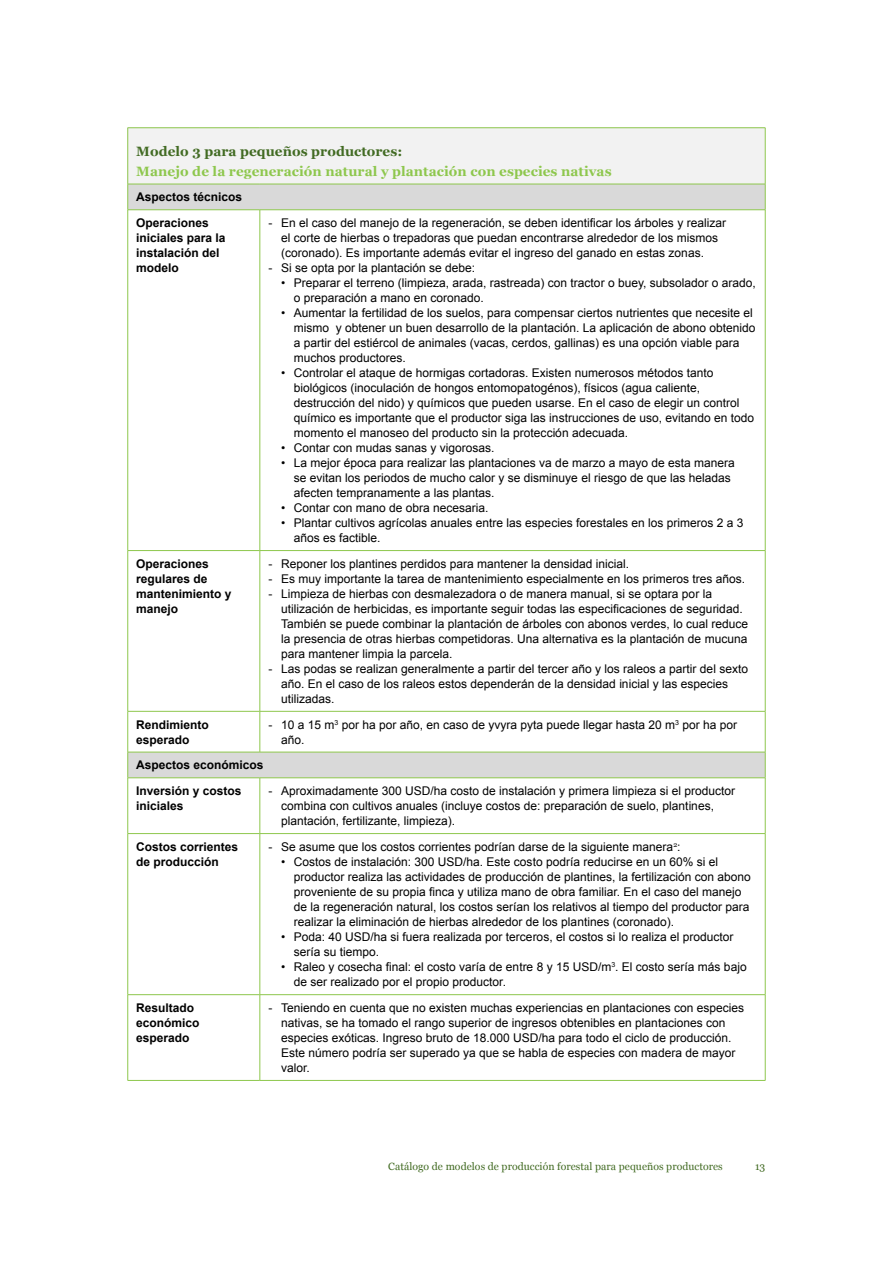
<style>
.page{position:relative;width:893px;height:1263px;background:#fff}
.page>*{position:absolute;margin:0;border:0;box-sizing:border-box;transform-origin:0 0}
.t1{font:700 13.5px "Georgia";letter-spacing:.005em;color:#8ec74d}
.t2{font:700 13.5px "Georgia";letter-spacing:.005em;color:#426b23}
.t3{font:12px/15px "Arial";color:#000}
.t4{font:700 12px/15px "Arial";color:#000}
.t5{font:10.5px "Georgia";letter-spacing:.005em;color:#426b23}
</style>
<div class="page">
<div style="left:128px;top:128px;width:637px;height:56px;background:#f2f2f2"></div>
<svg style="left:128px;top:185px;width:637px;height:592px"></svg>
<svg style="left:127px;top:184px;width:1px;height:26px"></svg>
<svg style="left:765px;top:184px;width:1px;height:26px"></svg>
<hr style="left:128px;top:209px;width:132px;height:1px;background:#8ec74d">
<hr style="left:127px;top:210px;width:1px;height:340px;background:#8ec74d">
<hr style="left:260px;top:209px;width:505px;height:1px;background:#8ec74d">
<hr style="left:260px;top:210px;width:1px;height:340px;background:#8ec74d">
<hr style="left:765px;top:210px;width:1px;height:340px;background:#8ec74d">
<hr style="left:128px;top:550px;width:132px;height:1px;background:#8ec74d">
<hr style="left:127px;top:551px;width:1px;height:160px;background:#8ec74d">
<hr style="left:260px;top:550px;width:505px;height:1px;background:#8ec74d">
<hr style="left:260px;top:551px;width:1px;height:160px;background:#8ec74d">
<hr style="left:765px;top:551px;width:1px;height:160px;background:#8ec74d">
<hr style="left:128px;top:711px;width:132px;height:1px;background:#8ec74d">
<hr style="left:127px;top:711px;width:1px;height:41px;background:#8ec74d">
<hr style="left:260px;top:711px;width:505px;height:1px;background:#8ec74d">
<hr style="left:260px;top:711px;width:1px;height:41px;background:#8ec74d">
<hr style="left:765px;top:711px;width:1px;height:41px;background:#8ec74d">
<hr style="left:128px;top:752px;width:132px;height:1px;background:#8ec74d">
<svg style="left:127px;top:752px;width:1px;height:26px"></svg>
<hr style="left:260px;top:752px;width:505px;height:1px;background:#8ec74d">
<svg style="left:765px;top:752px;width:1px;height:26px"></svg>
<hr style="left:128px;top:777px;width:132px;height:1px;background:#8ec74d">
<hr style="left:127px;top:778px;width:1px;height:55px;background:#8ec74d">
<hr style="left:260px;top:777px;width:505px;height:1px;background:#8ec74d">
<hr style="left:260px;top:778px;width:1px;height:55px;background:#8ec74d">
<hr style="left:765px;top:778px;width:1px;height:55px;background:#8ec74d">
<hr style="left:128px;top:127px;width:132px;height:1px;background:#8ec74d">
<hr style="left:127px;top:128px;width:1px;height:56px;background:#8ec74d">
<hr style="left:260px;top:127px;width:505px;height:1px;background:#8ec74d">
<hr style="left:765px;top:128px;width:1px;height:56px;background:#8ec74d">
<hr style="left:128px;top:184px;width:132px;height:1px;background:#8ec74d">
<hr style="left:260px;top:184px;width:505px;height:1px;background:#8ec74d">
<hr style="left:128px;top:833px;width:132px;height:1px;background:#8ec74d">
<hr style="left:127px;top:834px;width:1px;height:160px;background:#8ec74d">
<hr style="left:260px;top:833px;width:505px;height:1px;background:#8ec74d">
<hr style="left:260px;top:834px;width:1px;height:160px;background:#8ec74d">
<hr style="left:765px;top:834px;width:1px;height:160px;background:#8ec74d">
<hr style="left:128px;top:994px;width:132px;height:1px;background:#8ec74d">
<hr style="left:127px;top:995px;width:1px;height:85px;background:#8ec74d">
<hr style="left:260px;top:994px;width:505px;height:1px;background:#8ec74d">
<hr style="left:260px;top:995px;width:1px;height:85px;background:#8ec74d">
<hr style="left:765px;top:995px;width:1px;height:85px;background:#8ec74d">
<hr style="left:128px;top:1080px;width:132px;height:1px;background:#8ec74d">
<hr style="left:260px;top:1080px;width:505px;height:1px;background:#8ec74d">
<p class="t2" style="left:136px;top:143px;width:268px">Modelo 3 para pequeños productores:</p>
<p class="t1" style="left:136px;top:162px;width:477px">Manejo de la regeneración natural y plantación con especies nativas</p>
<p class="t4" style="left:136px;top:184px;width:108px;line-height:25.8px">Aspectos técnicos<br>Operaciones</p>
<p class="t4" style="left:136px;top:231px;width:91px">iniciales para la instalación del modelo</p>
<p class="t3" style="left:281px;top:215px;width:446px;text-indent:-13px">- En el caso del manejo de la regeneración, se deben identificar los árboles y realizar el corte de hierbas o trepadoras que puedan encontrarse alrededor de los mismos (coronado). Es importante además evitar el ingreso del ganado en estas zonas.</p>
<p class="t3" style="left:268px;top:260px;width:208px">- Si se opta por la plantación se debe:</p>
<p class="t3" style="left:294px;top:275px;width:464px;text-indent:-13px">• Preparar el terreno (limpieza, arada, rastreada) con tractor o buey, subsolador o arado, o preparación a mano en coronado.</p>
<p class="t3" style="left:294px;top:305px;width:463px;text-indent:-13px">• Aumentar la fertilidad de los suelos, para compensar ciertos nutrientes que necesite el mismo y obtener un buen desarrollo de la plantación. La aplicación de abono obtenido a partir del estiércol de animales (vacas, cerdos, gallinas) es una opción viable para muchos productores.</p>
<p class="t3" style="left:294px;top:365px;width:462px;text-indent:-13px">• Controlar el ataque de hormigas cortadoras. Existen numerosos métodos tanto biológicos (inoculación de hongos entomopatogénos), físicos (agua caliente, destrucción del nido) y químicos que pueden usarse. En el caso de elegir un control químico es importante que el productor siga las instrucciones de uso, evitando en todo momento el manoseo del producto sin la protección adecuada.</p>
<p class="t3" style="left:281px;top:440px;width:215px">• Contar con mudas sanas y vigorosas.</p>
<p class="t3" style="left:294px;top:455px;width:442px;text-indent:-13px">• La mejor época para realizar las plantaciones va de marzo a mayo de esta manera se evitan los periodos de mucho calor y se disminuye el riesgo de que las heladas afecten tempranamente a las plantas.</p>
<p class="t3" style="left:281px;top:500px;width:209px">• Contar con mano de obra necesaria.</p>
<p class="t3" style="left:294px;top:515px;width:451px;text-indent:-13px">• Plantar cultivos agrícolas anuales entre las especies forestales en los primeros 2 a 3 años es factible.</p>
<p class="t4" style="left:136px;top:556px;width:97px">Operaciones regulares de mantenimiento y manejo</p>
<p class="t3" style="left:268px;top:556px;width:362px">- Reponer los plantines perdidos para mantener la densidad inicial.</p>
<p class="t3" style="left:268px;top:571px;width:478px">- Es muy importante la tarea de mantenimiento especialmente en los primeros tres años.</p>
<p class="t3" style="left:281px;top:586px;width:468px;text-indent:-13px">- Limpieza de hierbas con desmalezadora o de manera manual, si se optara por la utilización de herbicidas, es importante seguir todas las especificaciones de seguridad.<br>También se puede combinar la plantación de árboles con abonos verdes, lo cual reduce la presencia de otras hierbas competidoras. Una alternativa es la plantación de mucuna para mantener limpia la parcela.</p>
<p class="t3" style="left:281px;top:661px;width:468px;text-indent:-13px">- Las podas se realizan generalmente a partir del tercer año y los raleos a partir del sexto año. En el caso de los raleos estos dependerán de la densidad inicial y las especies utilizadas.</p>
<p class="t4" style="left:136px;top:717px;width:74px">Rendimiento esperado</p>
<p class="t3" style="left:281px;top:717px;width:458px;text-indent:-13px">- 10 a 15 m<sup>3</sup> por ha por año, en caso de yvyra pyta puede llegar hasta 20 m<sup>3</sup> por ha por año.</p>
<p class="t4" style="left:136px;top:752px;width:129px;line-height:25.8px">Aspectos económicos<br>Inversión y costos</p>
<p class="t4" style="left:136px;top:799px;width:49px">iniciales</p>
<p class="t3" style="left:281px;top:783px;width:456px;text-indent:-13px">- Aproximadamente 300 USD/ha costo de instalación y primera limpieza si el productor combina con cultivos anuales (incluye costos de: preparación de suelo, plantines, plantación, fertilizante, limpieza).</p>
<p class="t4" style="left:136px;top:839px;width:104px">Costos corrientes de producción</p>
<p class="t3" style="left:268px;top:839px;width:414px">- Se asume que los costos corrientes podrían darse de la siguiente manera<sup>2</sup>:</p>
<p class="t3" style="left:294px;top:854px;width:458px;text-indent:-13px">• Costos de instalación: 300 USD/ha. Este costo podría reducirse en un 60% si el productor realiza las actividades de producción de plantines, la fertilización con abono proveniente de su propia finca y utiliza mano de obra familiar. En el caso del manejo de la regeneración natural, los costos serían los relativos al tiempo del productor para realizar la eliminación de hierbas alrededor de los plantines (coronado).</p>
<p class="t3" style="left:294px;top:929px;width:441px;text-indent:-13px">• Poda: 40 USD/ha si fuera realizada por terceros, el costos si lo realiza el productor sería su tiempo.</p>
<p class="t3" style="left:294px;top:959px;width:454px;text-indent:-13px">• Raleo y cosecha final: el costo varía de entre 8 y 15 USD/m<sup>3</sup>. El costo sería más bajo de ser realizado por el propio productor.</p>
<p class="t4" style="left:136px;top:1000px;width:65px">Resultado económico esperado</p>
<p class="t3" style="left:281px;top:1000px;width:464px;text-indent:-13px">- Teniendo en cuenta que no existen muchas experiencias en plantaciones con especies nativas, se ha tomado el rango superior de ingresos obtenibles en plantaciones con especies exóticas. Ingreso bruto de 18.000 USD/ha para todo el ciclo de producción.<br>Este número podría ser superado ya que se habla de especies con madera de mayor valor.</p>
<p class="t5" style="left:388px;top:1160px;width:336px">Catálogo de modelos de producción forestal para pequeños productores</p>
<p class="t5" style="left:755px;top:1160px;width:12px">13</p>
</div>
